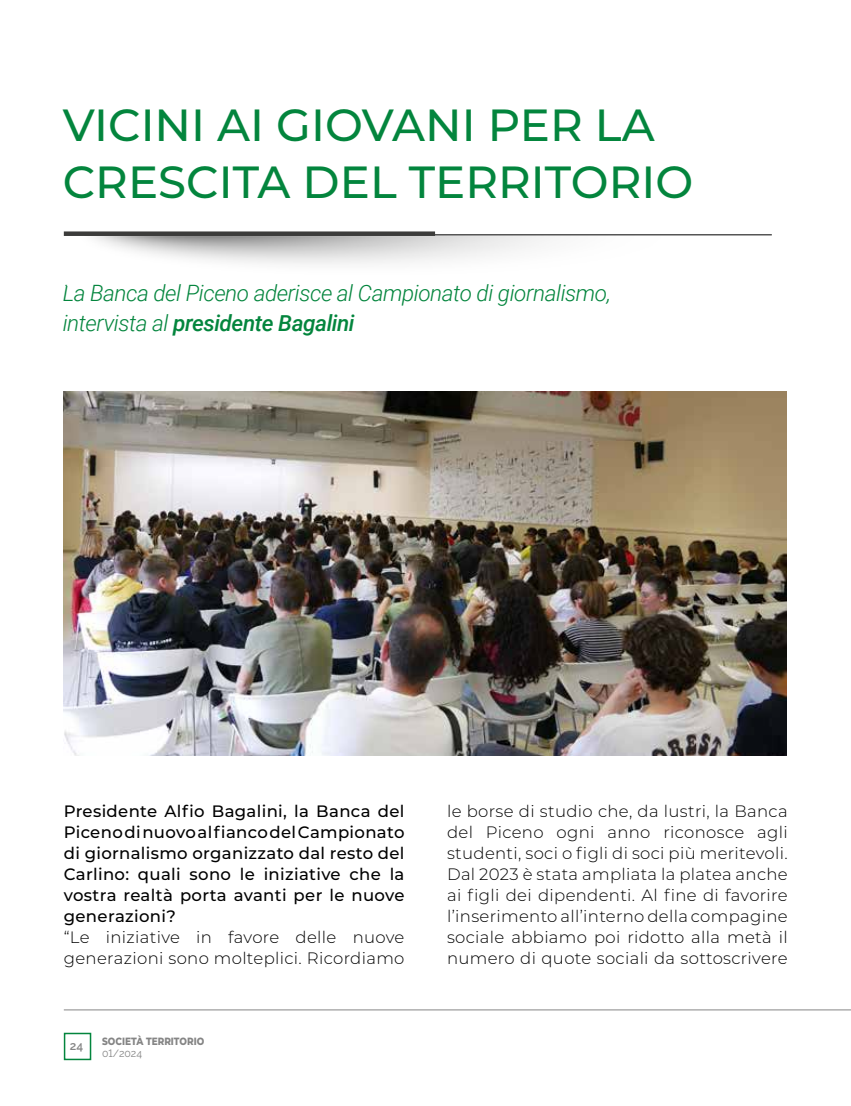
<style>
.page{position:relative;width:851px;height:1106px;background:#fff}
.page>*{position:absolute;margin:0;border:0;box-sizing:border-box;transform-origin:0 0}
.t1{font:500 45px/57px "Montserrat";color:#03853d}
.t2{font:italic 300 22.5px/30px "Roboto";letter-spacing:-.02em;color:#03853d}
.t3{font:300 16.5px/21px "Montserrat";letter-spacing:.02em;color:#000}
.t4{font:500 16.5px/21px "Montserrat";letter-spacing:.02em;color:#000;text-align:justify}
.t5{font:600 12px "Raleway";color:#858585}
.t6{font:800 10.5px "Montserrat";color:#858585;scale:.85 1}
.t7{font:10.5px "Raleway";color:#858585}
.s1{font-weight:500}
</style>
<div class="page">
<hr style="left:84px;top:234px;width:687px;height:1px;background:#000">
<hr style="left:64px;top:1009px;width:786px;height:1px;background:#858585">
<div style="left:64px;top:1032px;width:27px;height:28px;border:2px solid #03853d"></div>
<img style="left:64px;top:391px;width:722px;height:364px">
<div style="left:64px;top:231px;width:371px;height:5px;background:#3c3c3b"></div>
<h1 class="t1" style="left:63px;top:95px;width:632px">VICINI AI GIOVANI PER LA<br>CRESCITA DEL TERRITORIO</h1>
<h2 class="t2" style="left:63px;top:277px;width:550px">La Banca del Piceno aderisce al Campionato di giornalismo, intervista al <span class="s1">presidente Bagalini</span></h2>
<p class="t4" style="left:64px;top:799px;width:342px">Presidente Alfio Bagalini, la Banca del Piceno di nuovo al fianco del Campionato di giornalismo organizzato dal resto del Carlino: quali sono le iniziative che la vostra realtà porta avanti per le nuove generazioni?</p>
<p class="t3" style="left:64px;top:926px;width:342px">“Le iniziative in favore delle nuove generazioni sono molteplici. Ricordiamo</p>
<p class="t5" style="left:70px;top:1039px;width:15px">24</p>
<p class="t6" style="left:102px;top:1033px;width:122px">SOCIETÀ TERRITORIO</p>
<p class="t7" style="left:102px;top:1046px;width:42px">01/2024</p>
<p class="t3" style="left:447px;top:800px;width:342px;text-align:justify">le borse di studio che, da lustri, la Banca del Piceno ogni anno riconosce agli studenti, soci o figli di soci più meritevoli.<br>Dal 2023 è stata ampliata la platea anche ai figli dei dipendenti. Al fine di favorire l’inserimento all’interno della compagine sociale abbiamo poi ridotto alla metà il numero di quote sociali da sottoscrivere</p>
</div>
